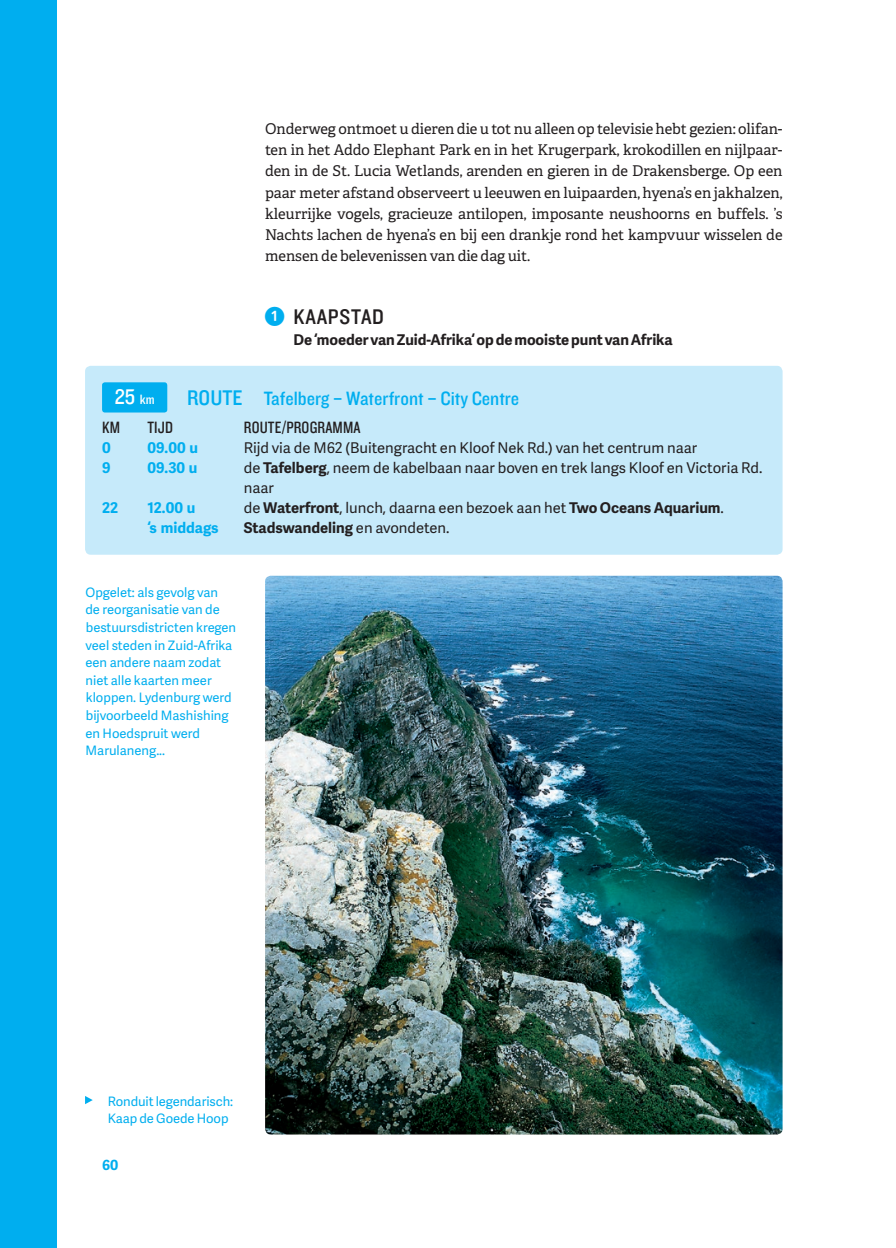
<style>
.page{position:relative;width:896px;height:1248px;background:#fff}
.page>*{position:absolute;margin:0;border:0;box-sizing:border-box;transform-origin:0 0}
.t1{font:22px "Knockout 30 Junior Welterwt";letter-spacing:.03em;color:#231f20}
.t2{font:22px "Knockout 30 Junior Welterwt";color:#fff}
.t3{font:20px "Knockout 30 Junior Welterwt";color:#00aeef}
.t4{font:17px "Knockout 29 Junior Ltweight";letter-spacing:.01em;color:#231f20}
.t5{font:14.8px/21px "Adelle";letter-spacing:-.005em;color:#231f20;text-align:justify}
.t6{font:14.8px/20px "Adelle Sans";color:#231f20}
.t7{font:700 14.8px "Adelle Sans";letter-spacing:-.005em;color:#231f20}
.t8{font:700 14.8px "Adelle Sans";color:#00aeef}
.t9{font:700 14px "Adelle Sans";color:#00aeef}
.t10{font:13px/17.6px "Adelle Sans";color:#00aeef}
.s1{font-family:"Zahlen Kreis Quadr Stern";font-size:28px;color:#00aeef}
.s2{font-size:14px}
.s3{font-size:22px}
.s4{font-weight:700}
.s5{font-weight:400}
</style>
<div class="page">
<svg style="left:85px;top:1096px;width:8px;height:8px"></svg>
<img style="left:265px;top:575px;width:517px;height:559px">
<div style="left:0;top:0;width:57px;height:1247px;background:#00aeef"></div>
<div style="left:85px;top:366px;width:697px;height:188px;background:#c6eafa;border-radius:6px"></div>
<div style="left:102px;top:382px;width:65px;height:30px;background:#00aeef;border-radius:3px"></div>
<p class="t5" style="left:265px;top:118px;width:519px">Onderweg ontmoet u dieren die u tot nu alleen op televisie hebt gezien: olifan&shy;ten in het Addo Elephant Park en in het Krugerpark, krokodillen en nijlpaar&shy;den in de St. Lucia Wetlands, arenden en gieren in de Drakensberge. Op een paar meter afstand observeert u leeuwen en luipaarden, hyena’s en jakhalzen, kleurrijke vogels, gracieuze antilopen, imposante neushoorns en buffels. ’s Nachts lachen de hyena’s en bij een drankje rond het kampvuur wisselen de mensen de belevenissen van die dag uit.</p>
<h1 class="t1" style="left:265px;top:301px;width:120px"><span class="s1">A</span> KAAPSTAD</h1>
<p class="t7" style="left:293px;top:328px;width:381px">De ‘moeder van Zuid-Afrika‘ op de mooiste punt van Afrika</p>
<h1 class="t2" style="left:115px;top:381px;width:41px">25 <span class="s2">km</span></h1>
<h2 class="t3" style="left:187px;top:384px;width:334px"><span class="s3">ROUTE</span> Tafelberg – Waterfront – City Centre</h2>
<p class="t4" style="left:102px;top:416px;width:20px">KM</p>
<p class="t4" style="left:147px;top:416px;width:27px">TIJD</p>
<p class="t4" style="left:244px;top:416px;width:118px">ROUTE/PROGRAMMA</p>
<p class="t8" style="left:102px;top:437px;width:10px">0</p>
<p class="t8" style="left:147px;top:437px;width:52px">09.00 u</p>
<p class="t6" style="left:244px;top:437px;width:455px">Rijd via de M62 (Buitengracht en Kloof Nek Rd.) van het centrum naar</p>
<p class="t8" style="left:102px;top:457px;width:10px">9</p>
<p class="t8" style="left:147px;top:457px;width:52px">09.30 u</p>
<p class="t6" style="left:244px;top:457px;width:520px">de <span class="s4">Tafelberg</span>, neem de kabelbaan naar boven en trek langs Kloof en Victoria Rd. naar</p>
<p class="t8" style="left:102px;top:497px;width:18px">22</p>
<p class="t8" style="left:147px;top:497px;width:49px">12.00 u</p>
<p class="t6" style="left:244px;top:497px;width:481px">de <span class="s4">Waterfront</span>, lunch, daarna een bezoek aan het <span class="s4">Two Oceans Aquarium</span>.</p>
<p class="t8" style="left:147px;top:517px;width:73px">‘s middags</p>
<p class="t7" style="left:244px;top:517px;width:207px">Stadswandeling <span class="s5">en avondeten.</span></p>
<p class="t10" style="left:85px;top:583px;width:152px">Opgelet: als gevolg van<br>de reorganisatie van de bestuursdistricten kregen veel steden in Zuid-Afrika een andere naam zodat niet alle kaarten meer kloppen. Lydenburg werd bijvoorbeeld Mashishing en Hoedspruit werd<br>Marulaneng...</p>
<p class="t10" style="left:108px;top:1091px;width:127px">Ronduit legendarisch:<br>Kaap de Goede Hoop</p>
<p class="t9" style="left:102px;top:1154px;width:18px">60</p>
</div>
